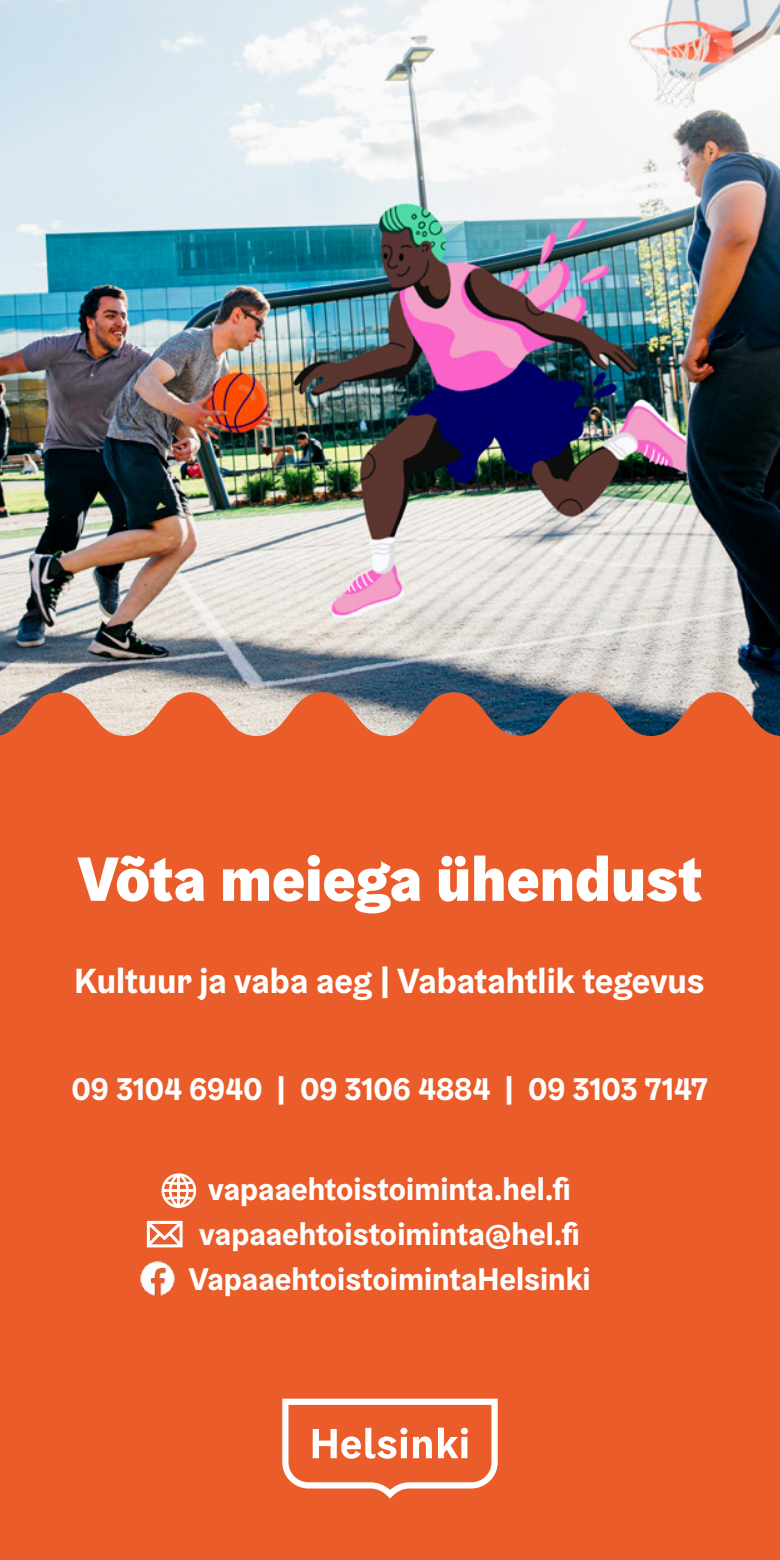
<style>
.page{position:relative;width:780px;height:1560px;background:#fff}
.page>*{position:absolute;margin:0;border:0;box-sizing:border-box;transform-origin:0 0}
.t1{font:900 62.5px "Helsinki Grotesk";color:#fff}
.t2{font:700 35px "Helsinki Grotesk";color:#fff}
.t3{font:700 31.5px/45.2px "Helsinki Grotesk";color:#fff;text-align:center}
</style>
<div class="page">
<img style="left:0;top:0;width:780px;height:692px">
<div style="left:0;top:692px;width:780px;height:867px;background:#ea5c29"></div>
<svg style="left:161px;top:1173px;width:35px;height:34px"></svg>
<img style="left:141px;top:1261px;width:34px;height:34px">
<svg style="left:147px;top:1220px;width:35px;height:27px"></svg>
<svg style="left:282px;top:1398px;width:215px;height:100px"></svg>
<h1 class="t1" style="left:77px;top:838px;width:626px">Võta meiega ühendust</h1>
<p class="t2" style="left:74px;top:958px;width:631px">Kultuur ja vaba aeg | Vabatahtlik tegevus</p>
<p class="t3" style="left:72px;top:1065px;width:637px">09 3104 6940 | 09 3106 4884 | 09 3103 7147</p>
<p class="t3" style="left:188px;top:1165px;width:404px">vapaaehtoistoiminta.hel.fi vapaaehtoistoiminta@hel.fi<br>VapaaehtoistoimintaHelsinki</p>
</div>
